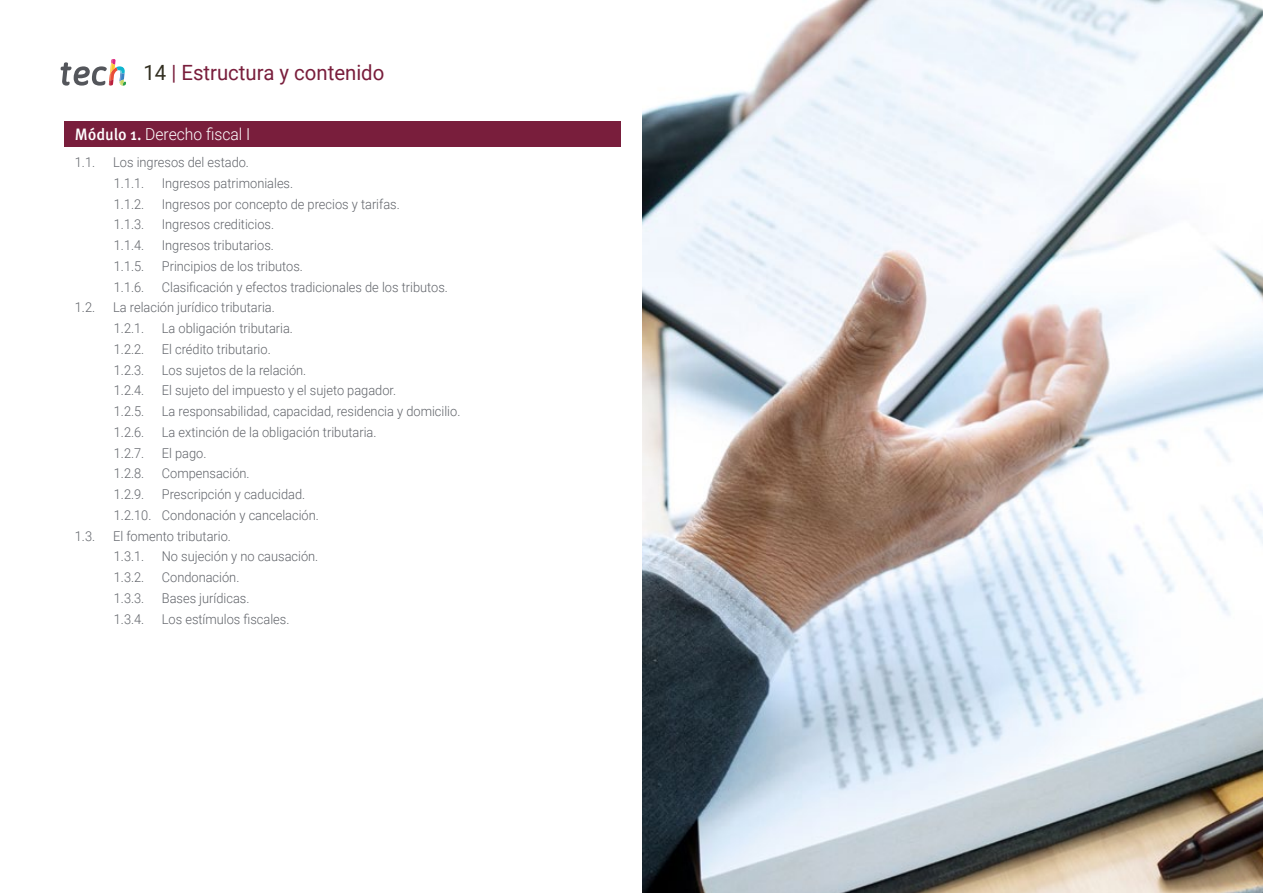
<style>
.page{position:relative;width:1263px;height:893px;background:#fff}
.page>*{position:absolute;margin:0;border:0;box-sizing:border-box;transform-origin:0 0}
.t1{font:21px "Roboto";color:#791e3c}
.t2{font:300 16.5px "Roboto";color:#fff;scale:.95 1}
.t3{font:300 13.5px/20.7px "Roboto";color:#61646a;scale:.95 1}
.s1{color:#312e20}
.s2{font-family:"Meta Pro";font-weight:500}
</style>
<div class="page">
<div style="left:64px;top:121px;width:557px;height:25px;background:#791e3c"></div>
<svg style="left:61px;top:59px;width:65px;height:27px"></svg>
<img style="left:642px;top:0;width:621px;height:893px">
<h1 class="t1" style="left:144px;top:57px;width:242px"><span class="s1">14</span> | Estructura y contenido</h1>
<p class="t2" style="left:75px;top:123px;width:186px"><span class="s2">Módulo 1.</span> Derecho fiscal I</p>
<p class="t3" style="left:75px;top:151px;width:23px">1.1.</p>
<p class="t3" style="left:113px;top:151px;width:145px">Los ingresos del estado.<br>1.1.1.</p>
<p class="t3" style="left:162px;top:172px;width:140px">Ingresos patrimoniales.</p>
<p class="t3" style="left:114px;top:193px;width:34px">1.1.2.</p>
<p class="t3" style="left:162px;top:193px;width:252px">Ingresos por concepto de precios y tarifas.</p>
<p class="t3" style="left:114px;top:214px;width:34px">1.1.3.</p>
<p class="t3" style="left:162px;top:214px;width:120px">Ingresos crediticios.</p>
<p class="t3" style="left:114px;top:234px;width:34px">1.1.4.</p>
<p class="t3" style="left:162px;top:234px;width:119px">Ingresos tributarios.</p>
<p class="t3" style="left:114px;top:255px;width:34px">1.1.5.</p>
<p class="t3" style="left:162px;top:255px;width:150px">Principios de los tributos.</p>
<p class="t3" style="left:114px;top:276px;width:34px">1.1.6.</p>
<p class="t3" style="left:162px;top:276px;width:303px">Clasificación y efectos tradicionales de los tributos.</p>
<p class="t3" style="left:75px;top:297px;width:23px">1.2.</p>
<p class="t3" style="left:113px;top:297px;width:172px">La relación jurídico tributaria.<br>1.2.1.</p>
<p class="t3" style="left:162px;top:317px;width:140px">La obligación tributaria.</p>
<p class="t3" style="left:114px;top:338px;width:34px">1.2.2.</p>
<p class="t3" style="left:162px;top:338px;width:116px">El crédito tributario.</p>
<p class="t3" style="left:114px;top:359px;width:34px">1.2.3.</p>
<p class="t3" style="left:162px;top:359px;width:154px">Los sujetos de la relación.</p>
<p class="t3" style="left:114px;top:380px;width:34px">1.2.4.</p>
<p class="t3" style="left:162px;top:380px;width:248px">El sujeto del impuesto y el sujeto pagador.</p>
<p class="t3" style="left:114px;top:400px;width:34px">1.2.5.</p>
<p class="t3" style="left:162px;top:400px;width:316px">La responsabilidad, capacidad, residencia y domicilio.</p>
<p class="t3" style="left:114px;top:421px;width:34px">1.2.6.</p>
<p class="t3" style="left:162px;top:421px;width:227px">La extinción de la obligación tributaria.</p>
<p class="t3" style="left:114px;top:442px;width:34px">1.2.7.</p>
<p class="t3" style="left:162px;top:442px;width:48px">El pago.</p>
<p class="t3" style="left:114px;top:463px;width:34px">1.2.8.</p>
<p class="t3" style="left:162px;top:463px;width:94px">Compensación.</p>
<p class="t3" style="left:114px;top:483px;width:34px">1.2.9.</p>
<p class="t3" style="left:114px;top:483px;width:217px;text-indent:48px">Prescripción y caducidad.<br>1.2.10. Condonación y cancelación.</p>
<p class="t3" style="left:75px;top:525px;width:23px">1.3.</p>
<p class="t3" style="left:113px;top:525px;width:126px">El fomento tributario.<br>1.3.1.</p>
<p class="t3" style="left:162px;top:546px;width:166px">No sujeción y no causación.</p>
<p class="t3" style="left:114px;top:566px;width:34px">1.3.2.</p>
<p class="t3" style="left:162px;top:566px;width:83px">Condonación.</p>
<p class="t3" style="left:114px;top:587px;width:34px">1.3.3.</p>
<p class="t3" style="left:162px;top:587px;width:94px">Bases jurídicas.</p>
<p class="t3" style="left:114px;top:608px;width:34px">1.3.4.</p>
<p class="t3" style="left:162px;top:608px;width:136px">Los estímulos fiscales.</p>
</div>
